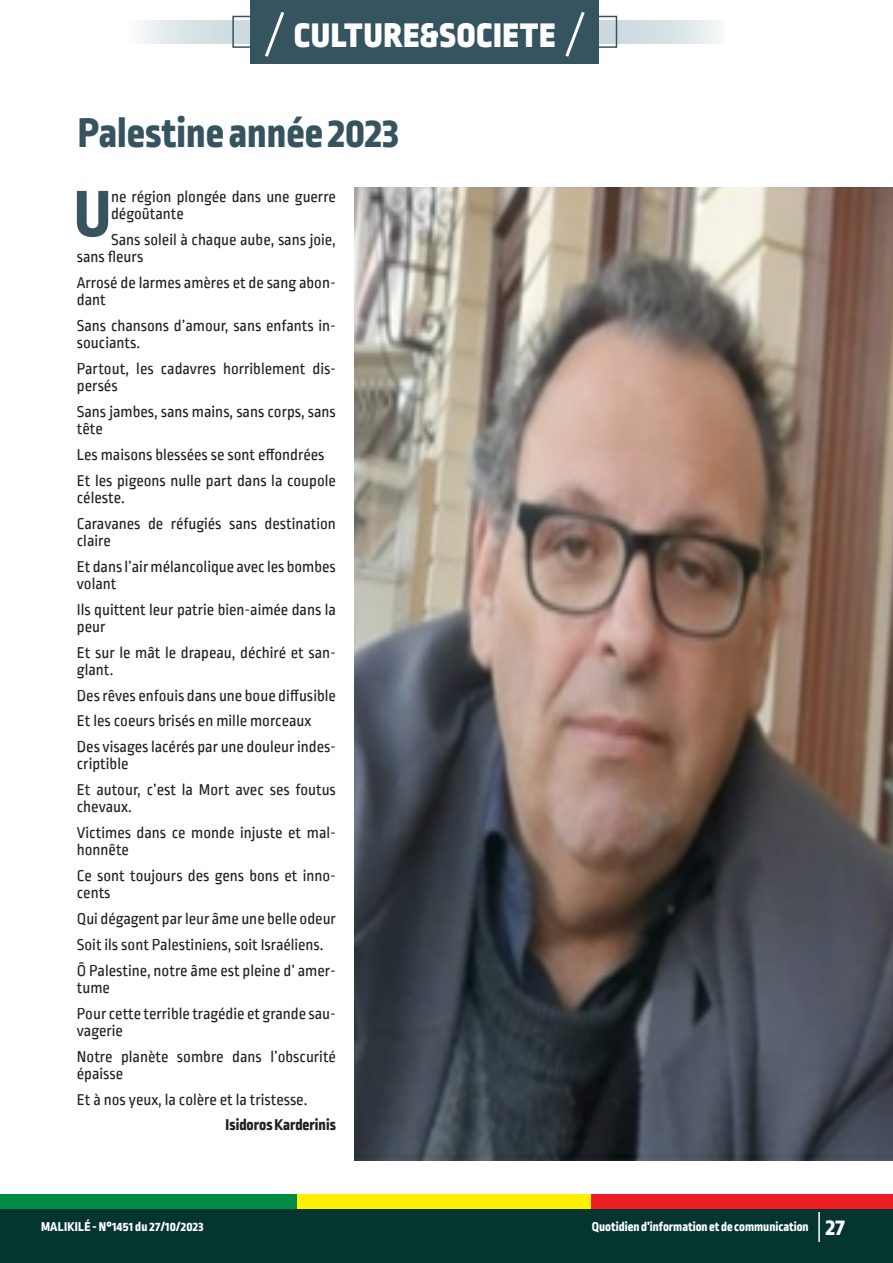
<style>
.page{position:relative;width:893px;height:1263px;background:#fff}
.page>*{position:absolute;margin:0;border:0;box-sizing:border-box;transform-origin:0 0}
.t1{font:800 69.15px "Ropa Sans Pro";color:#365460}
.t2{font:800 43.5px "Ropa Sans Pro";color:#365460}
.t3{font:900 36px "Ropa Sans Pro";letter-spacing:.03em;color:#fff}
.t4{font:16.5px/17.2px "Ropa Sans PTT";color:#231f20}
.t5{font:800 16.5px "Ropa Sans Pro";color:#231f20}
.t6{font:800 13.5px "Ropa Sans Pro";color:#fff}
.t7{font:800 13.5px "Ropa Sans Pro";letter-spacing:.02em;color:#fff}
.s1{font-size:24px}
</style>
<div class="page">
<div style="left:0;top:1195px;width:297px;height:17px;background:#008b43"></div>
<div style="left:297px;top:1195px;width:297px;height:17px;background:#fff101"></div>
<div style="left:592px;top:1195px;width:301px;height:17px;background:#ee1d23"></div>
<div style="left:0;top:1209px;width:893px;height:54px;background:#05352f"></div>
<hr style="left:818px;top:1212px;width:2px;height:30px;background:#fff">
<svg style="left:139px;top:20px;width:579px;height:23px;background:#dae3e7"></svg>
<div style="left:232px;top:16px;width:385px;height:32px;border:2px solid #365460"></div>
<div style="left:250px;top:0;width:349px;height:64px;background:#365460"></div>
<svg style="left:265px;top:11px;width:19px;height:46px"></svg>
<svg style="left:565px;top:12px;width:20px;height:45px"></svg>
<img style="left:354px;top:187px;width:539px;height:974px">
<p class="t3" style="left:294px;top:13px;width:263px">CULTURE&amp;SOCIETE</p>
<p class="t2" style="left:78px;top:108px;width:323px">Palestine année 2023</p>
<p class="t1" style="left:74px;top:173px;width:39px">U</p>
<p class="t4" style="left:111px;top:189px;width:226px">ne région plongée dans une guerre dégoûtante</p>
<p class="t4" style="left:77px;top:232px;width:261px;text-indent:34px">Sans soleil à chaque aube, sans joie, sans fleurs</p>
<p class="t4" style="left:77px;top:275px;width:261px">Arrosé de larmes amères et de sang abon&shy;dant</p>
<p class="t4" style="left:77px;top:318px;width:261px">Sans chansons d’amour, sans enfants in&shy;souciants.</p>
<p class="t4" style="left:77px;top:361px;width:261px">Partout, les cadavres horriblement dis&shy;persés</p>
<p class="t4" style="left:77px;top:404px;width:260px">Sans jambes, sans mains, sans corps, sans tête</p>
<p class="t4" style="left:77px;top:447px;width:249px">Les maisons blessées se sont effondrées</p>
<p class="t4" style="left:77px;top:473px;width:261px">Et les pigeons nulle part dans la coupole céleste.</p>
<p class="t4" style="left:77px;top:516px;width:261px">Caravanes de réfugiés sans destination claire</p>
<p class="t4" style="left:77px;top:559px;width:261px">Et dans l’air mélancolique avec les bombes volant</p>
<p class="t4" style="left:77px;top:602px;width:261px">Ils quittent leur patrie bien-aimée dans la peur</p>
<p class="t4" style="left:77px;top:645px;width:261px">Et sur le mât le drapeau, déchiré et san&shy;glant.</p>
<p class="t4" style="left:77px;top:688px;width:261px">Des rêves enfouis dans une boue diffusible</p>
<p class="t4" style="left:77px;top:713px;width:236px">Et les coeurs brisés en mille morceaux</p>
<p class="t4" style="left:77px;top:739px;width:261px">Des visages lacérés par une douleur indes&shy;criptible</p>
<p class="t4" style="left:77px;top:782px;width:261px">Et autour, c’est la Mort avec ses foutus chevaux.</p>
<p class="t4" style="left:77px;top:825px;width:261px">Victimes dans ce monde injuste et mal&shy;honnête</p>
<p class="t4" style="left:77px;top:868px;width:261px">Ce sont toujours des gens bons et inno&shy;cents</p>
<p class="t4" style="left:77px;top:911px;width:261px">Qui dégagent par leur âme une belle odeur</p>
<p class="t4" style="left:77px;top:937px;width:248px">Soit ils sont Palestiniens, soit Israéliens.</p>
<p class="t4" style="left:77px;top:963px;width:261px">Ô Palestine, notre âme est pleine d’ amer&shy;tume</p>
<p class="t4" style="left:77px;top:1006px;width:261px">Pour cette terrible tragédie et grande sau&shy;vagerie</p>
<p class="t4" style="left:77px;top:1049px;width:261px">Notre planète sombre dans l’obscurité épaisse</p>
<p class="t4" style="left:77px;top:1092px;width:232px">Et à nos yeux, la colère et la tristesse.</p>
<p class="t5" style="left:226px;top:1115px;width:112px">Isidoros Karderinis</p>
<p class="t7" style="left:41px;top:1219px;width:164px">MALIKILÉ - N°1451 du 27/10/2023</p>
<p class="t6" style="left:592px;top:1219px;width:254px">Quotidien d’information et de communication <span class="s1">27</span></p>
</div>
